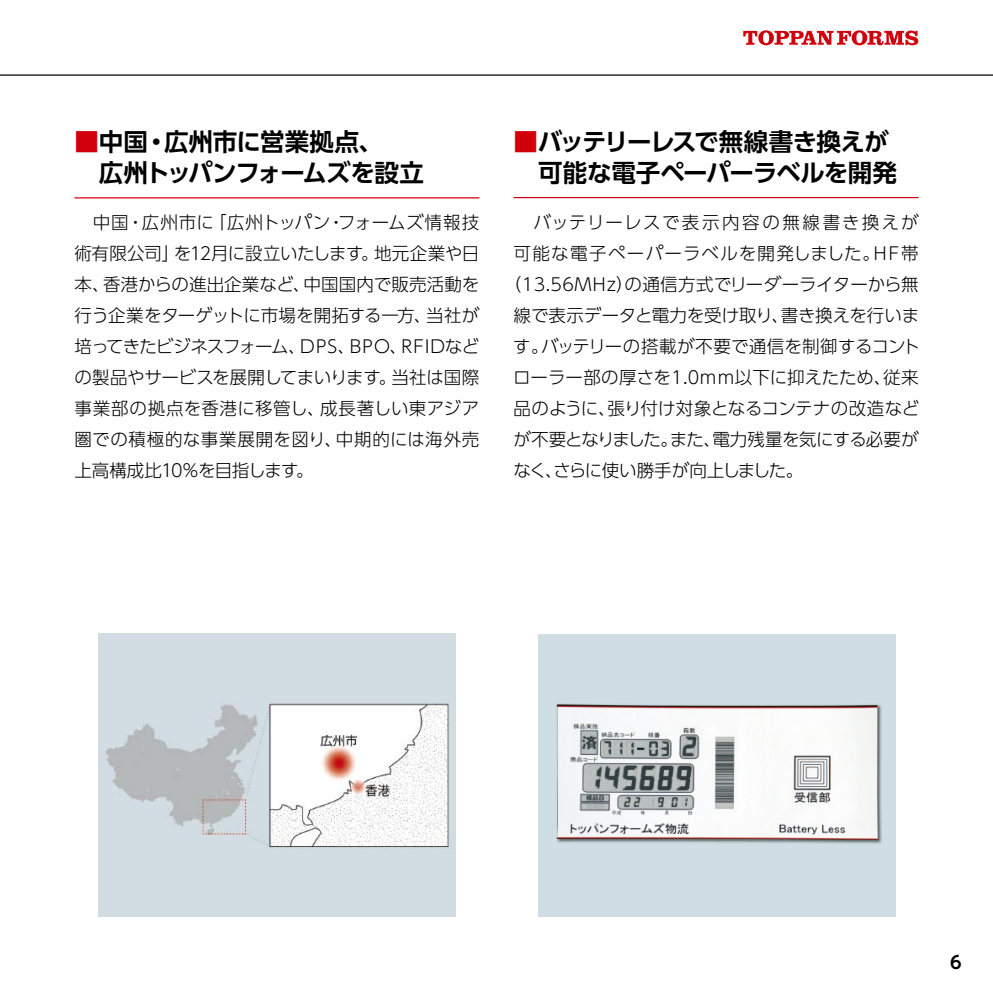
<style>
.page{position:relative;width:993px;height:993px;background:#fff}
.page>*{position:absolute;margin:0;border:0;box-sizing:border-box;transform-origin:0 0}
.t1{font:700 24.5px/31px "UD Shin Go Pro De";letter-spacing:-.03em;color:#000}
.t2{font:300 17.5px/31px "UD Shin Go Pro";letter-spacing:.005em;color:#000;text-align:justify}
.t3{font:300 17.5px "UD Shin Go Pro";letter-spacing:-.04em;color:#000}
.t4{font:300 17.5px "UD Shin Go Pro";letter-spacing:-.015em;color:#000}
.t5{font:300 17.5px "UD Shin Go Pro";letter-spacing:.075em;color:#000}
.t6{font:300 17.5px "UD Shin Go Pro";letter-spacing:.12em;color:#000}
.t7{font:300 17.5px "UD Shin Go Pro";letter-spacing:-.06em;color:#000}
.t8{font:700 17.5px "UD Shin Go Pro De";color:#000}
.s1{color:#d2000b}
</style>
<div class="page">
<img style="left:98px;top:633px;width:358px;height:283px">
<hr style="left:513px;top:197px;width:405px;height:1px;background:#d2000b">
<hr style="left:74px;top:197px;width:405px;height:1px;background:#d2000b">
<div style="left:538px;top:633px;width:357px;height:283px;background:#cfdde4"></div>
<img style="left:557px;top:703px;width:324px;height:141px">
<img style="left:556px;top:704px;width:321px;height:135px">
<hr style="left:0;top:74px;width:992px;height:2px;background:#000">
<svg style="left:743px;top:30px;width:175px;height:15px"></svg>
<h1 class="t1" style="left:74px;top:125px;width:351px"><span class="s1">■</span>中国・広州市に営業拠点、<br>　広州トッパンフォームズを設立</h1>
<p class="t2" style="left:74px;top:206px;width:406px">　中国・広州市に「広州トッパン・フォームズ情報技術有限公司」を12月に設立いたします。地元企業や日本、香港からの進出企業など、中国国内で販売活動を行う企業をターゲットに市場を開拓する一方、当社が培ってきたビジネスフォーム、DPS、BPO、RFIDなどの製品やサービスを展開してまいります。当社は国際事業部の拠点を香港に移管し、成長著しい東アジア圏での積極的な事業展開を図り、中期的には海外売上高構成比10%を目指します。</p>
<h1 class="t1" style="left:513px;top:125px;width:385px"><span class="s1">■</span>バッテリーレスで無線書き換えが　可能な電子ペーパーラベルを開発</h1>
<p class="t6" style="left:513px;top:208px;width:406px">　バッテリーレスで表示内容の無線書き換えが</p>
<p class="t5" style="left:513px;top:239px;width:406px">可能な電子ペーパーラベルを開発しました。HF帯</p>
<p class="t2" style="left:504px;top:268px;width:416px">（13.56MHz）の通信方式でリーダーライターから無</p>
<p class="t2" style="left:513px;top:299px;width:407px">線で表示データと電力を受け取り、書き換えを行いま</p>
<p class="t2" style="left:513px;top:330px;width:408px">す。バッテリーの搭載が不要で通信を制御するコント</p>
<p class="t2" style="left:513px;top:361px;width:407px">ローラー部の厚さを1.0mm以下に抑えたため、従来</p>
<p class="t4" style="left:513px;top:394px;width:407px">品のように、張り付け対象となるコンテナの改造など</p>
<p class="t3" style="left:513px;top:425px;width:406px">が不要となりました。また、電力残量を気にする必要が</p>
<p class="t7" style="left:513px;top:456px;width:291px">なく、さらに使い勝手が向上しました。</p>
<p class="t8" style="left:949px;top:948px;width:13px">6</p>
</div>
